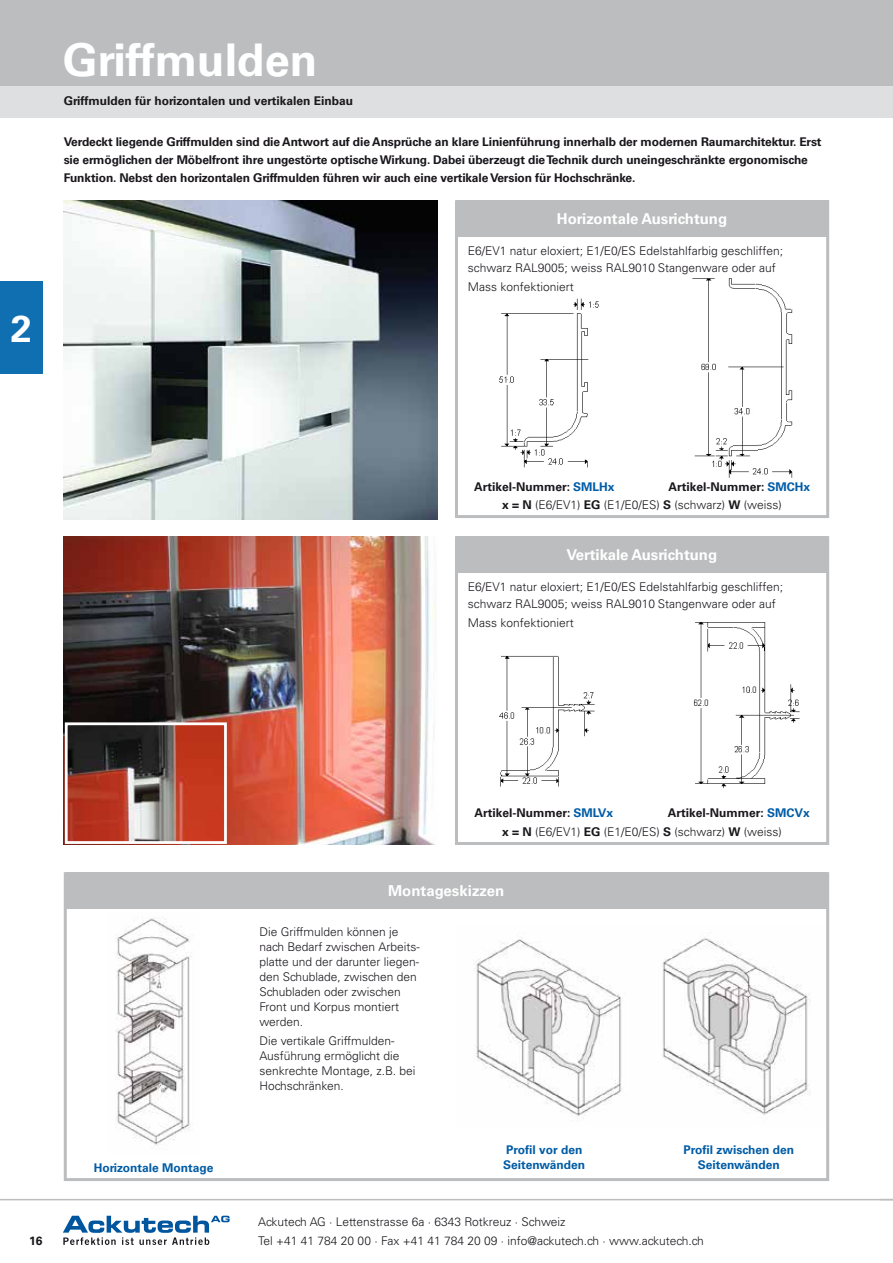
<style>
.page{position:relative;width:893px;height:1263px;background:#fff}
.page>*{position:absolute;margin:0;border:0;box-sizing:border-box;transform-origin:0 0}
.t1{font:700 45px "Univers LT Std";color:#fff}
.t2{font:700 37.5px "Univers LT Std";color:#fff}
.t3{font:700 15px "Univers LT Std";color:#fff}
.t4{font:300 12px/15px "Univers LT Std";color:#1a171c}
.t5{font:700 12px/18.1px "Univers LT Std";letter-spacing:-.01em;color:#1a171c}
.t6{font:700 12px/15px "Univers LT Std";color:#005ca6}
.s1{color:#005ca6}
.s2{font-weight:700}
.s3{font-weight:700;color:#005ca6}
</style>
<div class="page">
<hr style="left:0;top:1199px;width:893px;height:1px;background:#bbbdbe">
<svg style="left:63px;top:1216px;width:167px;height:29px"></svg>
<div style="left:0;top:85px;width:893px;height:33px;background:#dedfe0"></div>
<div style="left:455px;top:536px;width:374px;height:309px;border:3px solid #bbbdbe"></div>
<div style="left:455px;top:200px;width:374px;height:318px;border:3px solid #bbbdbe"></div>
<div style="left:0;top:0;width:893px;height:85px;background:#bbbdbe"></div>
<img style="left:473px;top:938px;width:338px;height:181px">
<div style="left:65px;top:872px;width:763px;height:36px;background:#bbbdbe"></div>
<div style="left:456px;top:536px;width:372px;height:36px;background:#bbbdbe"></div>
<div style="left:456px;top:200px;width:372px;height:36px;background:#bbbdbe"></div>
<img style="left:64px;top:200px;width:374px;height:319px">
<div style="left:0;top:282px;width:43px;height:92px;background:#106fb1"></div>
<img style="left:116px;top:918px;width:75px;height:228px">
<img style="left:64px;top:536px;width:372px;height:309px">
<img style="left:69px;top:726px;width:154px;height:114px">
<div style="left:65px;top:722px;width:162px;height:122px;border:3px solid #fff"></div>
<img style="left:499px;top:298px;width:100px;height:170px">
<img style="left:692px;top:278px;width:101px;height:200px">
<img style="left:499px;top:655px;width:96px;height:132px">
<img style="left:693px;top:622px;width:107px;height:166px">
<div style="left:64px;top:872px;width:765px;height:309px;border:3px solid #bbbdbe"></div>
<h1 class="t1" style="left:63px;top:34px;width:256px">Griffmulden</h1>
<p class="t5" style="left:64px;top:92px;width:291px">Griffmulden für horizontalen und vertikalen Einbau</p>
<p class="t5" style="left:64px;top:133px;width:759px">Verdeckt liegende Griffmulden sind die Antwort auf die Ansprüche an klare Linienführung innerhalb der modernen Raumarchitektur. Erst sie ermöglichen der Möbelfront ihre ungestörte optische Wirkung. Dabei überzeugt die Technik durch uneingeschränkte ergonomische<br>Funktion. Nebst den horizontalen Griffmulden führen wir auch eine vertikale Version für Hochschränke.</p>
<p class="t3" style="left:557px;top:210px;width:172px">Horizontale Ausrichtung</p>
<h2 class="t2" style="left:11px;top:306px;width:22px">2</h2>
<p class="t4" style="left:468px;top:242px;width:317px;line-height:17.4px">E6/EV1 natur eloxiert; E1/E0/ES Edelstahlfarbig geschliffen; schwarz RAL9005; weiss RAL9010 Stangenware oder auf</p>
<p class="t4" style="left:468px;top:279px;width:108px">Mass konfektioniert</p>
<p class="t5" style="left:474px;top:477px;width:142px">Artikel-Nummer: <span class="s1">SMLHx</span></p>
<p class="t4" style="left:502px;top:477px;width:309px;line-height:18.1px;text-indent:166px"><span class="s2">Artikel-Nummer:</span> <span class="s3">SMCHx </span><span class="s2">x = N</span> (E6/EV1) <span class="s2">EG</span> (E1/E0/ES) <span class="s2">S</span> (schwarz) <span class="s2">W</span> (weiss)</p>
<p class="t3" style="left:566px;top:546px;width:152px">Vertikale Ausrichtung</p>
<p class="t4" style="left:468px;top:578px;width:317px;line-height:17.4px">E6/EV1 natur eloxiert; E1/E0/ES Edelstahlfarbig geschliffen; schwarz RAL9005; weiss RAL9010 Stangenware oder auf</p>
<p class="t4" style="left:468px;top:615px;width:108px">Mass konfektioniert</p>
<p class="t6" style="left:94px;top:1160px;width:121px">Horizontale Montage</p>
<p class="t5" style="left:474px;top:804px;width:140px">Artikel-Nummer: <span class="s1">SMLVx</span></p>
<p class="t4" style="left:502px;top:804px;width:309px;line-height:18.1px;text-indent:166px"><span class="s2">Artikel-Nummer:</span> <span class="s3">SMCVx </span><span class="s2">x = N</span> (E6/EV1) <span class="s2">EG</span> (E1/E0/ES) <span class="s2">S</span> (schwarz) <span class="s2">W</span> (weiss)</p>
<p class="t3" style="left:388px;top:882px;width:118px">Montageskizzen</p>
<p class="t4" style="left:259px;top:924px;width:162px">Die Griffmulden können je nach Bedarf zwischen Arbeits&shy;platte und der darunter liegen&shy;den Schublade, zwischen den<br>Schubladen oder zwischen<br>Front und Korpus montiert werden.</p>
<p class="t4" style="left:259px;top:1033px;width:158px">Die vertikale Griffmulden-<br>Ausführung ermöglicht die senkrechte Montage, z.B. bei<br>Hochschränken.</p>
<p class="t6" style="left:503px;top:1142px;width:83px">Profil vor den<br>Seitenwänden</p>
<p class="t6" style="left:683px;top:1142px;width:112px;text-align:center">Profil zwischen den<br>Seitenwänden</p>
<p class="t4" style="left:258px;top:1215px;width:309px">Ackutech AG · Lettenstrasse 6a · 6343 Rotkreuz · Schweiz</p>
<p class="t5" style="left:29px;top:1231px;width:15px">16</p>
<p class="t4" style="left:258px;top:1233px;width:447px">Tel +41 41 784 20 00 · Fax +41 41 784 20 09 · info@ackutech.ch · www.ackutech.ch</p>
</div>
